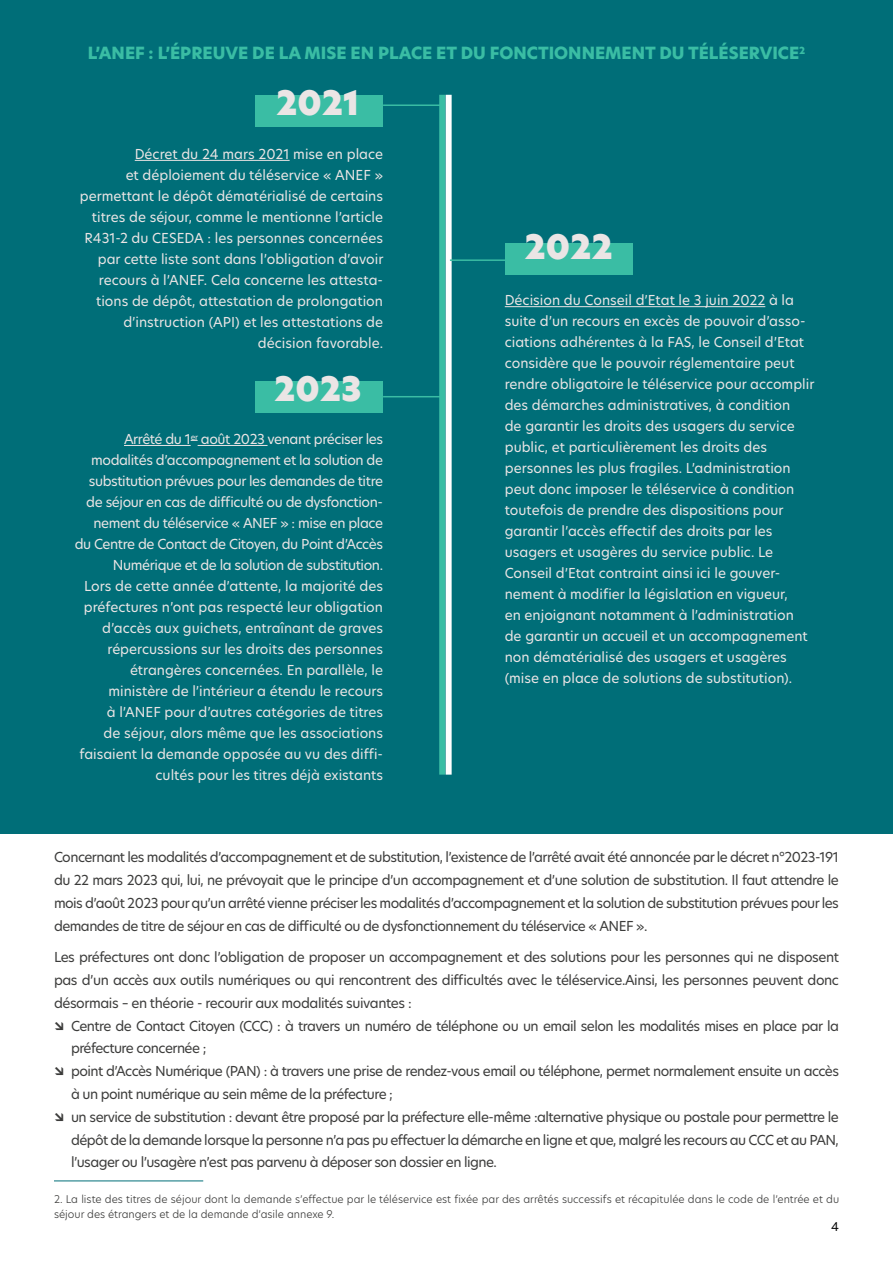
<style>
.page{position:relative;width:893px;height:1263px;background:#fff}
.page>*{position:absolute;margin:0;border:0;box-sizing:border-box;transform-origin:0 0}
.t1{font:33px "Hero New Super";color:#ebe5e5}
.t2{font:800 16.5px "Hero New";color:#3abda4}
.t3{font:13.5px/21px "Hero New";color:#ebe5e5;text-align:right}
.t4{font:13.5px/22.8px "Hero New";letter-spacing:-.04em;color:#3c3c3b;text-align:justify}
.t5{font:12px "Hero New";color:#000}
.t6{font:300 10.5px/15px "Hero New";color:#3c3c3b}
.s1{font-weight:600}
</style>
<div class="page">
<div style="left:0;top:0;width:893px;height:833px;background:#006e78"></div>
<div style="left:439px;top:95px;width:6px;height:680px;background:#3abda4"></div>
<div style="left:446px;top:95px;width:6px;height:680px;background:#fff"></div>
<div style="left:255px;top:95px;width:128px;height:31px;background:#3abda4"></div>
<div style="left:255px;top:381px;width:128px;height:31px;background:#3abda4"></div>
<div style="left:505px;top:244px;width:128px;height:31px;background:#3abda4"></div>
<hr style="left:135px;top:160px;width:155px;height:1px;background:#ebe5e5">
<hr style="left:124px;top:445px;width:67px;height:1px;background:#ebe5e5">
<hr style="left:198px;top:445px;width:70px;height:1px;background:#ebe5e5">
<hr style="left:505px;top:306px;width:260px;height:1px;background:#ebe5e5">
<hr style="left:383px;top:104px;width:58px;height:2px;background:#3abda4">
<hr style="left:383px;top:396px;width:58px;height:1px;background:#3abda4">
<hr style="left:450px;top:259px;width:58px;height:2px;background:#3abda4">
<hr style="left:54px;top:1180px;width:149px;height:1px;background:#006e78">
<p class="t2" style="left:88px;top:42px;width:719px">L’ANEF : L’ÉPREUVE DE LA MISE EN PLACE ET DU FONCTIONNEMENT DU TÉLÉSERVICE<sup>2</sup></p>
<h1 class="t1" style="left:276px;top:80px;width:85px">2021</h1>
<p class="t3" style="left:80px;top:143px;width:305px">Décret du 24 mars 2021 mise en place<br>et déploiement du téléservice « ANEF » permettant le dépôt dématérialisé de certains titres de séjour, comme le mentionne l’article R431-2 du CESEDA : les personnes concernées par cette liste sont dans l’obligation d’avoir recours à l’ANEF. Cela concerne les attesta&shy;tions de dépôt, attestation de prolongation d’instruction (API) et les attestations de décision favorable.</p>
<h1 class="t1" style="left:274px;top:366px;width:89px">2023</h1>
<p class="t3" style="left:75px;top:428px;width:310px">Arrêté du 1<sup>er</sup> août 2023 venant préciser les modalités d’accompagnement et la solution de substitution prévues pour les demandes de titre de séjour en cas de difficulté ou de dysfonction&shy;nement du téléservice « ANEF » : mise en place du Centre de Contact de Citoyen, du Point d’Accès Numérique et de la solution de substitution.<br>Lors de cette année d’attente, la majorité des préfectures n’ont pas respecté leur obligation d’accès aux guichets, entraînant de graves répercussions sur les droits des personnes étrangères concernées. En parallèle, le ministère de l’intérieur a étendu le recours<br>à l’ANEF pour d’autres catégories de titres<br>de séjour, alors même que les associations faisaient la demande opposée au vu des diffi&shy;cultés pour les titres déjà existants</p>
<h1 class="t1" style="left:524px;top:225px;width:90px">2022</h1>
<p class="t3" style="left:505px;top:290px;width:311px;text-align:left">Décision du Conseil d’Etat le 3 juin 2022 à la suite d’un recours en excès de pouvoir d’asso&shy;ciations adhérentes à la FAS, le Conseil d’Etat considère que le pouvoir réglementaire peut rendre obligatoire le téléservice pour accomplir des démarches administratives, à condition<br>de garantir les droits des usagers du service public, et particulièrement les droits des personnes les plus fragiles. L’administration peut donc imposer le téléservice à condition toutefois de prendre des dispositions pour garantir l’accès effectif des droits par les usagers et usagères du service public. Le Conseil d’Etat contraint ainsi ici le gouver&shy;nement à modifier la législation en vigueur,<br>en enjoignant notamment à l’administration<br>de garantir un accueil et un accompagnement non dématérialisé des usagers et usagères (mise en place de solutions de substitution).</p>
<p class="t4" style="left:54px;top:846px;width:786px">Concernant les modalités d’accompagnement et de substitution, l’existence de l’arrêté avait été annoncée par le décret n°2023-191 du 22 mars 2023 qui, lui, ne prévoyait que le principe d’un accompagnement et d’une solution de substitution. Il faut attendre le mois d’août 2023 pour qu’un arrêté vienne préciser les modalités d’accompagnement et la solution de substitution prévues pour les demandes de titre de séjour en cas de difficulté ou de dysfonctionnement du téléservice « ANEF ».</p>
<p class="t4" style="left:54px;top:945px;width:786px">Les préfectures ont donc l’obligation de proposer un accompagnement et des solutions pour les personnes qui ne disposent</p>
<p class="t4" style="left:54px;top:968px;width:786px">pas d’un accès aux outils numériques ou qui rencontrent des difficultés avec le téléservice.Ainsi, les personnes peuvent donc</p>
<p class="t4" style="left:54px;top:991px;width:359px">désormais – en théorie - recourir aux modalités suivantes :</p>
<p class="t4" style="left:54px;top:1014px;width:786px"><span class="s1">↘</span> Centre de Contact Citoyen (CCC) : à travers un numéro de téléphone ou un email selon les modalités mises en place par la</p>
<p class="t4" style="left:71px;top:1037px;width:137px">préfecture concernée ;</p>
<p class="t4" style="left:54px;top:1059px;width:786px"><span class="s1">↘</span> point d’Accès Numérique (PAN) : à travers une prise de rendez-vous email ou téléphone, permet normalement ensuite un accès</p>
<p class="t4" style="left:71px;top:1082px;width:323px">à un point numérique au sein même de la préfecture ;</p>
<p class="t4" style="left:54px;top:1105px;width:786px"><span class="s1">↘</span> un service de substitution : devant être proposé par la préfecture elle-même :alternative physique ou postale pour permettre le</p>
<p class="t4" style="left:71px;top:1128px;width:769px">dépôt de la demande lorsque la personne n’a pas pu effectuer la démarche en ligne et que, malgré les recours au CCC et au PAN,</p>
<p class="t4" style="left:71px;top:1151px;width:427px">l’usager ou l’usagère n’est pas parvenu à déposer son dossier en ligne.</p>
<p class="t6" style="left:54px;top:1191px;width:787px">2. La liste des titres de séjour dont la demande s’effectue par le téléservice est fixée par des arrêtés successifs et récapitulée dans le code de l’entrée et du séjour des étrangers et de la demande d’asile annexe 9.</p>
<p class="t5" style="left:831px;top:1219px;width:9px">4</p>
</div>
